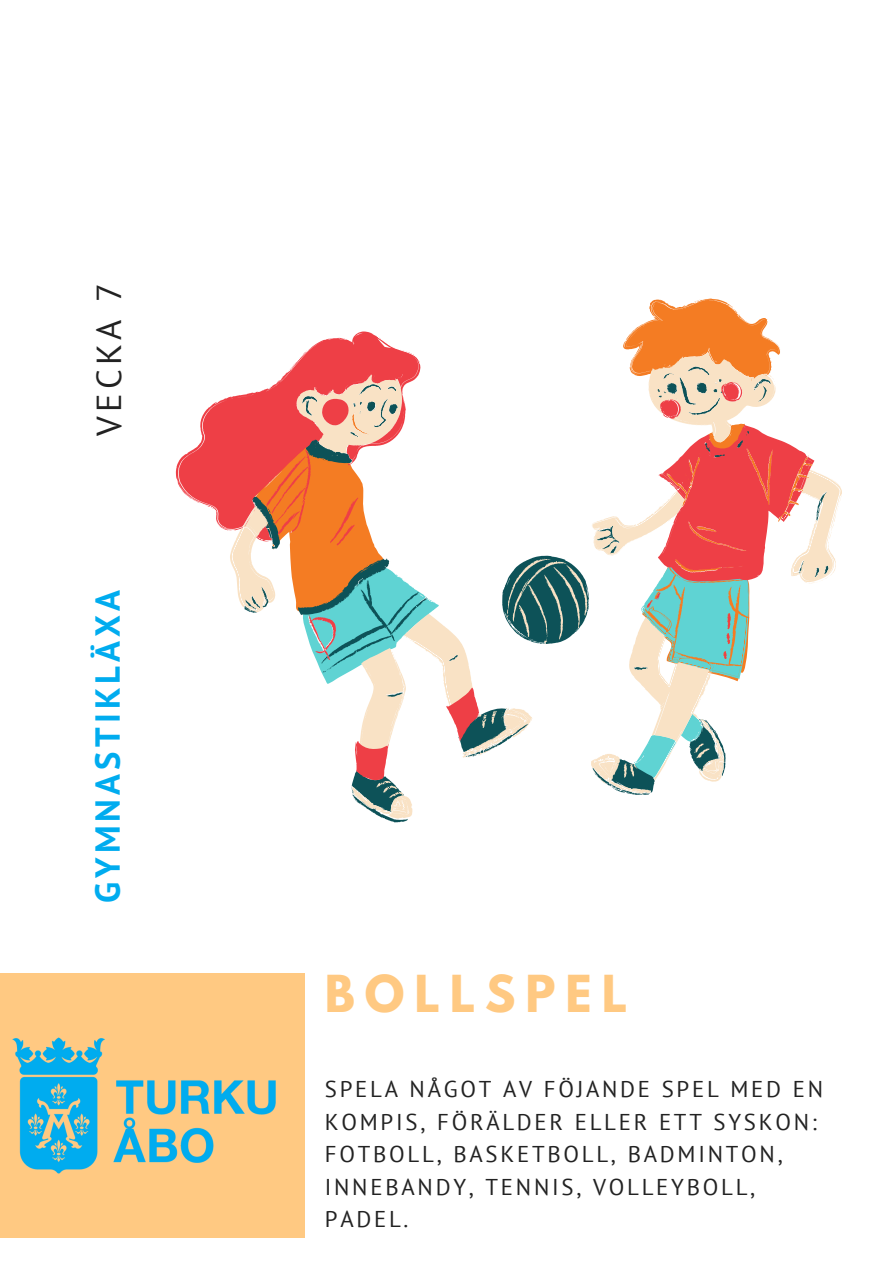
<style>
.page{position:relative;width:893px;height:1264px;background:#fff}
.page>*{position:absolute;margin:0;border:0;box-sizing:border-box;transform-origin:0 0}
.t1{font:700 45.15px "League Spartan";letter-spacing:.22em;color:#ffc982}
.t2{font:700 34.65px "PT Sans";letter-spacing:.12em;color:#00acef}
.t3{font:34.65px "PT Sans";letter-spacing:.12em;color:#222}
.t4{font:22.8px/32.5px "PT Sans";letter-spacing:.12em;color:#222}
</style>
<div class="page">
<div style="left:0;top:973px;width:304px;height:264px;background:#ffc982"></div>
<img style="left:12px;top:1037px;width:264px;height:137px">
<svg style="left:633px;top:298px;width:135px;height:33px;fill:#f47c23"></svg>
<svg style="left:351px;top:460px;width:491px;height:359px"></svg>
<svg style="left:176px;top:331px;width:638px;height:449px"></svg>
<p class="t3" style="left:86px;top:435px;width:154px;rotate:-90deg">VECKA 7</p>
<p class="t2" style="left:84px;top:903px;width:315px;rotate:-90deg">GYMNASTIKLÄXA</p>
<p class="t1" style="left:325px;top:970px;width:304px">BOLLSPEL</p>
<p class="t4" style="left:325px;top:1072px;width:500px">SPELA NÅGOT AV FÖJANDE SPEL MED EN<br>KOMPIS, FÖRÄLDER ELLER ETT SYSKON:<br>FOTBOLL, BASKETBOLL, BADMINTON,<br>INNEBANDY, TENNIS, VOLLEYBOLL,<br>PADEL.</p>
</div>
